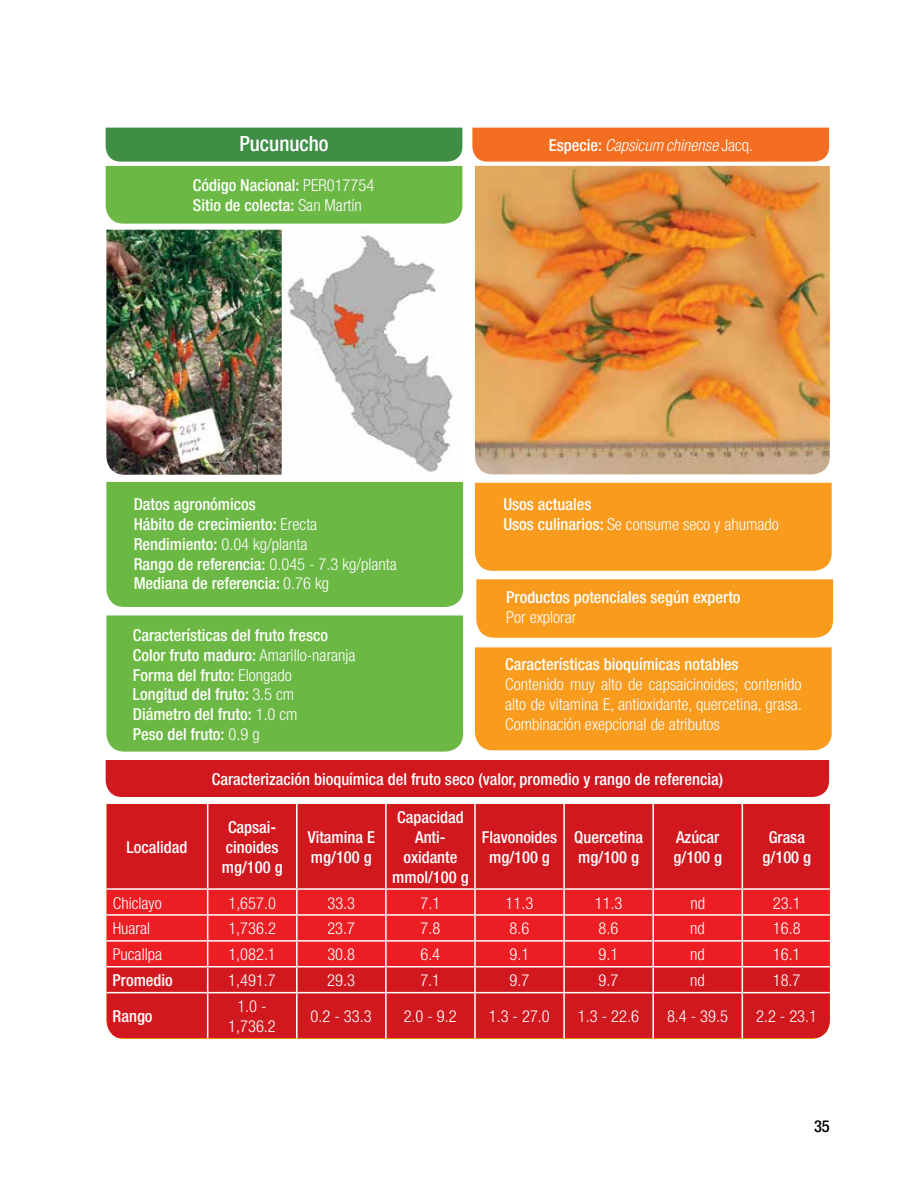
<style>
.page{position:relative;width:915px;height:1191px;background:#fff}
.page>*{position:absolute;margin:0;border:0;box-sizing:border-box;transform-origin:0 0}
.t1{font:500 condensed 21px "Helvetica Neue";color:#fff}
.t2{font:500 condensed 16.5px/19.8px "Helvetica Neue";color:#fff}
.t3{font:300 condensed 16.5px/19.8px "Helvetica Neue";color:#fff;text-align:justify}
.t4{font:italic 300 condensed 16.5px "Helvetica Neue";color:#fff}
.t5{font:500 condensed 16.5px "Helvetica Neue";color:#000}
.s1{font-weight:500;font-style:normal}
.s2{font-style:normal}
.s3{font-weight:300}
</style>
<div class="page">
<div style="left:475px;top:483px;width:356px;height:88px;background:#f99b1c"></div>
<div style="left:476px;top:579px;width:356px;height:58px;background:#f99b1c"></div>
<div style="left:475px;top:647px;width:356px;height:103px;background:#f99b1c"></div>
<div style="left:106px;top:760px;width:722px;height:37px;background:#d2181f"></div>
<svg style="left:106px;top:128px;width:356px;height:96px;background:#64ad4e"></svg>
<div style="left:106px;top:482px;width:357px;height:125px;background:#6cb844"></div>
<div style="left:106px;top:615px;width:357px;height:136px;background:#6cb844"></div>
<div style="left:472px;top:128px;width:356px;height:34px;background:#f36e21"></div>
<div style="left:106px;top:804px;width:723px;height:234px;background:#d2181f"></div>
<div style="left:106px;top:889px;width:723px;height:77px;background:#ed1d24"></div>
<hr style="left:207px;top:804px;width:1px;height:84px;background:#fff">
<hr style="left:296px;top:804px;width:1px;height:84px;background:#fff">
<hr style="left:385px;top:804px;width:1px;height:84px;background:#fff">
<hr style="left:474px;top:804px;width:1px;height:84px;background:#fff">
<hr style="left:563px;top:804px;width:1px;height:84px;background:#fff">
<hr style="left:652px;top:804px;width:1px;height:84px;background:#fff">
<hr style="left:741px;top:804px;width:1px;height:84px;background:#fff">
<hr style="left:106px;top:888px;width:101px;height:1px;background:#fff">
<hr style="left:207px;top:888px;width:90px;height:1px;background:#fff">
<hr style="left:297px;top:888px;width:89px;height:1px;background:#fff">
<hr style="left:386px;top:888px;width:89px;height:1px;background:#fff">
<hr style="left:475px;top:888px;width:89px;height:1px;background:#fff">
<hr style="left:564px;top:888px;width:89px;height:1px;background:#fff">
<hr style="left:653px;top:888px;width:89px;height:1px;background:#fff">
<hr style="left:742px;top:888px;width:87px;height:1px;background:#fff">
<hr style="left:106px;top:914px;width:101px;height:1px;background:#fff">
<hr style="left:207px;top:914px;width:90px;height:1px;background:#fff">
<hr style="left:297px;top:914px;width:89px;height:1px;background:#fff">
<hr style="left:386px;top:914px;width:89px;height:1px;background:#fff">
<hr style="left:475px;top:914px;width:89px;height:1px;background:#fff">
<hr style="left:564px;top:914px;width:89px;height:1px;background:#fff">
<hr style="left:653px;top:914px;width:89px;height:1px;background:#fff">
<hr style="left:742px;top:914px;width:87px;height:1px;background:#fff">
<hr style="left:106px;top:940px;width:101px;height:1px;background:#fff">
<hr style="left:207px;top:940px;width:90px;height:1px;background:#fff">
<hr style="left:297px;top:940px;width:89px;height:1px;background:#fff">
<hr style="left:386px;top:940px;width:89px;height:1px;background:#fff">
<hr style="left:475px;top:940px;width:89px;height:1px;background:#fff">
<hr style="left:564px;top:940px;width:89px;height:1px;background:#fff">
<hr style="left:653px;top:940px;width:89px;height:1px;background:#fff">
<hr style="left:742px;top:940px;width:87px;height:1px;background:#fff">
<hr style="left:106px;top:966px;width:101px;height:1px;background:#fff">
<hr style="left:207px;top:966px;width:90px;height:1px;background:#fff">
<svg style="left:207px;top:889px;width:1px;height:103px"></svg>
<hr style="left:297px;top:966px;width:89px;height:1px;background:#fff">
<svg style="left:296px;top:889px;width:1px;height:103px"></svg>
<hr style="left:386px;top:966px;width:89px;height:1px;background:#fff">
<svg style="left:385px;top:889px;width:1px;height:103px"></svg>
<hr style="left:475px;top:966px;width:89px;height:1px;background:#fff">
<svg style="left:474px;top:889px;width:1px;height:103px"></svg>
<hr style="left:564px;top:966px;width:89px;height:1px;background:#fff">
<svg style="left:563px;top:889px;width:1px;height:103px"></svg>
<hr style="left:653px;top:966px;width:89px;height:1px;background:#fff">
<svg style="left:652px;top:889px;width:1px;height:103px"></svg>
<hr style="left:742px;top:966px;width:87px;height:1px;background:#fff">
<svg style="left:741px;top:889px;width:1px;height:103px"></svg>
<hr style="left:106px;top:992px;width:101px;height:1px;background:#fff">
<hr style="left:207px;top:992px;width:90px;height:1px;background:#fff">
<hr style="left:207px;top:993px;width:1px;height:45px;background:#fff">
<hr style="left:297px;top:992px;width:89px;height:1px;background:#fff">
<hr style="left:296px;top:993px;width:1px;height:45px;background:#fff">
<hr style="left:386px;top:992px;width:89px;height:1px;background:#fff">
<hr style="left:385px;top:993px;width:1px;height:45px;background:#fff">
<hr style="left:475px;top:992px;width:89px;height:1px;background:#fff">
<hr style="left:474px;top:993px;width:1px;height:45px;background:#fff">
<hr style="left:564px;top:992px;width:89px;height:1px;background:#fff">
<hr style="left:563px;top:993px;width:1px;height:45px;background:#fff">
<hr style="left:653px;top:992px;width:89px;height:1px;background:#fff">
<hr style="left:652px;top:993px;width:1px;height:45px;background:#fff">
<hr style="left:742px;top:992px;width:87px;height:1px;background:#fff">
<hr style="left:741px;top:993px;width:1px;height:45px;background:#fff">
<img style="left:106px;top:230px;width:347px;height:245px">
<img style="left:475px;top:166px;width:354px;height:308px">
<p class="t1" style="left:239px;top:131px;width:91px">Pucunucho</p>
<p class="t4" style="left:548px;top:135px;width:206px"><span class="s1">Especie:</span> Capsicum chinense <span class="s2">Jacq.</span></p>
<p class="t2" style="left:193px;top:175px;width:183px">Código Nacional: <span class="s3">PER017754<br></span>Sitio de colecta: <span class="s3">San Martín</span></p>
<p class="t2" style="left:134px;top:494px;width:264px">Datos agronómicos<br>Hábito de crecimiento: <span class="s3">Erecta<br></span>Rendimiento: <span class="s3">0.04 kg/planta<br></span>Rango de referencia: <span class="s3">0.045 - 7.3 kg/planta<br></span>Mediana de referencia: <span class="s3">0.76 kg</span></p>
<p class="t2" style="left:133px;top:625px;width:224px">Características del fruto fresco<br>Color fruto maduro: <span class="s3">Amarillo-naranja<br></span>Forma del fruto: <span class="s3">Elongado<br></span>Longitud del fruto: <span class="s3">3.5 cm<br></span>Diámetro del fruto: <span class="s3">1.0 cm<br></span>Peso del fruto: <span class="s3">0.9 g</span></p>
<p class="t2" style="left:503px;top:494px;width:277px">Usos actuales<br>Usos culinarios: <span class="s3">Se consume seco y ahumado</span></p>
<p class="t2" style="left:506px;top:587px;width:236px">Productos potenciales según experto</p>
<p class="t3" style="left:506px;top:607px;width:72px">Por explorar</p>
<p class="t2" style="left:505px;top:654px;width:235px">Características bioquímicas notables</p>
<p class="t3" style="left:505px;top:674px;width:298px">Contenido muy alto de capsaicinoides; contenido alto de vitamina E, antioxidante, quercetina, grasa.<br>Combinación exepcional de atributos</p>
<p class="t2" style="left:127px;top:837px;width:62px">Localidad</p>
<p class="t2" style="left:212px;top:769px;width:512px">Caracterización bioquímica del fruto seco (valor, promedio y rango de referencia)</p>
<p class="t2" style="left:222px;top:817px;width:62px;text-align:center">Capsai&shy;cinoides mg/100 g</p>
<p class="t2" style="left:307px;top:827px;width:69px">Vitamina E mg/100 g</p>
<p class="t2" style="left:392px;top:807px;width:78px;text-align:center">Capacidad<br>Anti&shy;oxidante mmol/100 g</p>
<p class="t2" style="left:481px;top:827px;width:77px;text-align:center">Flavonoides mg/100 g</p>
<p class="t2" style="left:574px;top:827px;width:70px">Quercetina mg/100 g</p>
<p class="t2" style="left:673px;top:827px;width:50px">Azúcar g/100 g</p>
<p class="t2" style="left:762px;top:827px;width:50px;text-align:center">Grasa g/100 g</p>
<p class="t3" style="left:113px;top:892px;width:50px">Chiclayo</p>
<p class="t3" style="left:228px;top:892px;width:49px">1,657.0</p>
<p class="t3" style="left:327px;top:892px;width:29px">33.3</p>
<p class="t3" style="left:420px;top:892px;width:21px">7.1</p>
<p class="t3" style="left:505px;top:892px;width:29px">11.3</p>
<p class="t3" style="left:594px;top:892px;width:29px">11.3</p>
<p class="t3" style="left:690px;top:892px;width:16px">nd</p>
<p class="t3" style="left:772px;top:892px;width:29px">23.1</p>
<p class="t3" style="left:113px;top:918px;width:39px">Huaral</p>
<p class="t3" style="left:228px;top:918px;width:49px">1,736.2</p>
<p class="t3" style="left:327px;top:918px;width:29px">23.7</p>
<p class="t3" style="left:420px;top:918px;width:21px">7.8</p>
<p class="t3" style="left:509px;top:918px;width:21px">8.6</p>
<p class="t3" style="left:598px;top:918px;width:21px">8.6</p>
<p class="t3" style="left:690px;top:918px;width:16px">nd</p>
<p class="t3" style="left:772px;top:918px;width:29px">16.8</p>
<p class="t3" style="left:113px;top:944px;width:51px">Pucallpa</p>
<p class="t3" style="left:228px;top:944px;width:49px">1,082.1</p>
<p class="t3" style="left:327px;top:944px;width:29px">30.8</p>
<p class="t3" style="left:420px;top:944px;width:21px">6.4</p>
<p class="t3" style="left:509px;top:944px;width:21px">9.1</p>
<p class="t3" style="left:598px;top:944px;width:21px">9.1</p>
<p class="t3" style="left:690px;top:944px;width:16px">nd</p>
<p class="t3" style="left:772px;top:944px;width:29px">16.1</p>
<p class="t2" style="left:113px;top:970px;width:62px">Promedio</p>
<p class="t3" style="left:228px;top:970px;width:49px">1,491.7</p>
<p class="t3" style="left:327px;top:970px;width:29px">29.3</p>
<p class="t3" style="left:420px;top:970px;width:21px">7.1</p>
<p class="t3" style="left:509px;top:970px;width:21px">9.7</p>
<p class="t3" style="left:598px;top:970px;width:21px">9.7</p>
<p class="t3" style="left:690px;top:970px;width:16px">nd</p>
<p class="t3" style="left:772px;top:970px;width:29px">18.7</p>
<p class="t2" style="left:112px;top:1006px;width:42px">Rango</p>
<p class="t3" style="left:228px;top:996px;width:49px;text-align:center">1.0 -<br>1,736.2</p>
<p class="t3" style="left:310px;top:1006px;width:62px">0.2 - 33.3</p>
<p class="t3" style="left:403px;top:1006px;width:55px">2.0 - 9.2</p>
<p class="t3" style="left:488px;top:1006px;width:62px">1.3 - 27.0</p>
<p class="t3" style="left:577px;top:1006px;width:62px">1.3 - 22.6</p>
<p class="t3" style="left:666px;top:1006px;width:62px">8.4 - 39.5</p>
<p class="t3" style="left:755px;top:1006px;width:62px">2.2 - 23.1</p>
<p class="t5" style="left:813px;top:1116px;width:17px">35</p>
</div>
